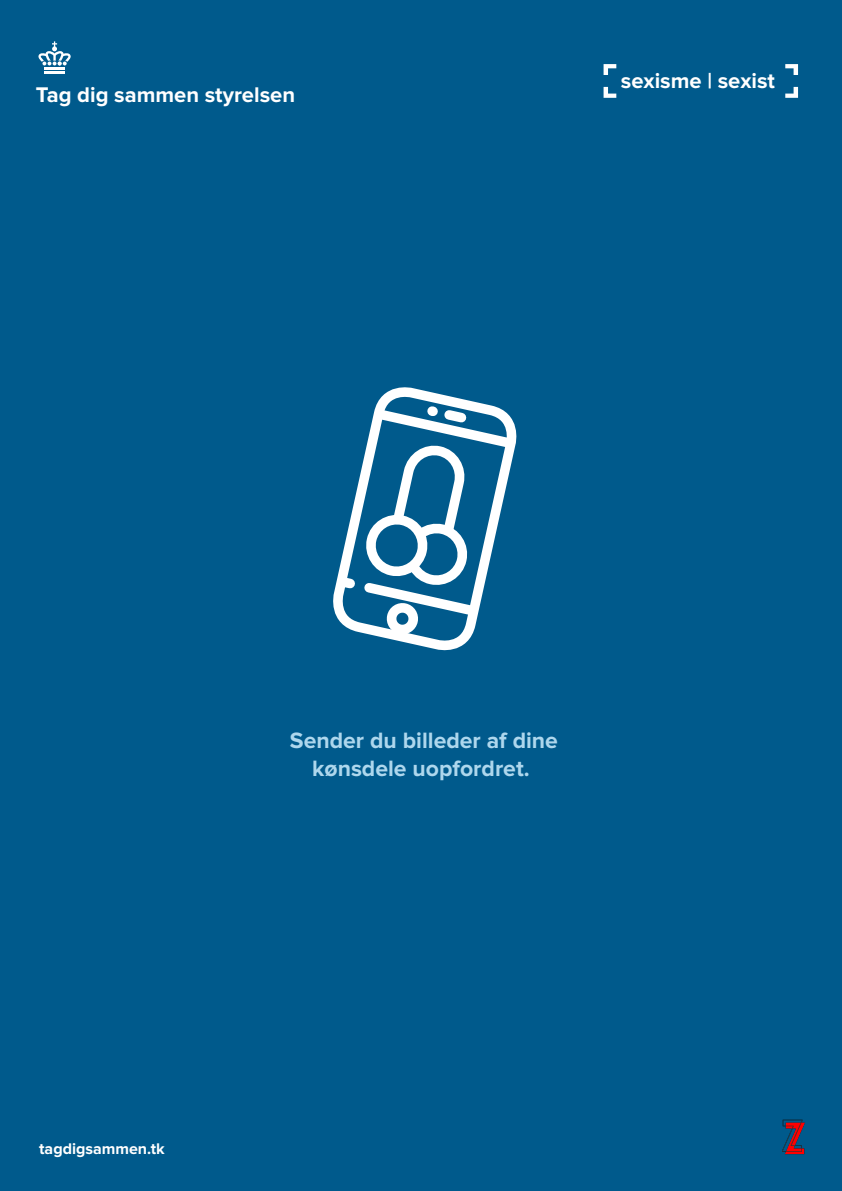
<style>
.page{position:relative;width:842px;height:1191px;background:#005a8c}
.page>*{position:absolute;margin:0;border:0;box-sizing:border-box;transform-origin:0 0}
.t1{font:700 23px/27.6px "Proxima Nova";color:#aed7ed;text-align:center}
.t2{font:700 22px "Proxima Nova";color:#fff}
.t3{font:700 16px "Proxima Nova";color:#fff}
</style>
<div class="page">
<img style="left:782px;top:1120px;width:23px;height:35px">
<svg style="left:603px;top:64px;width:195px;height:34px"></svg>
<hr style="left:44px;top:71px;width:21px;height:2px;background:#fff">
<hr style="left:44px;top:68px;width:21px;height:2px;background:#fff">
<svg style="left:38px;top:41px;width:33px;height:24px"></svg>
<svg style="left:377px;top:387px;width:103px;height:264px"></svg>
<svg style="left:333px;top:403px;width:184px;height:237px"></svg>
<p class="t2" style="left:36px;top:85px;width:261px">Tag dig sammen styrelsen</p>
<p class="t2" style="left:621px;top:70px;width:156px">sexisme | sexist</p>
<p class="t1" style="left:290px;top:727px;width:270px">Sender du billeder af dine kønsdele uopfordret.</p>
<p class="t3" style="left:39px;top:1141px;width:127px">tagdigsammen.tk</p>
</div>
